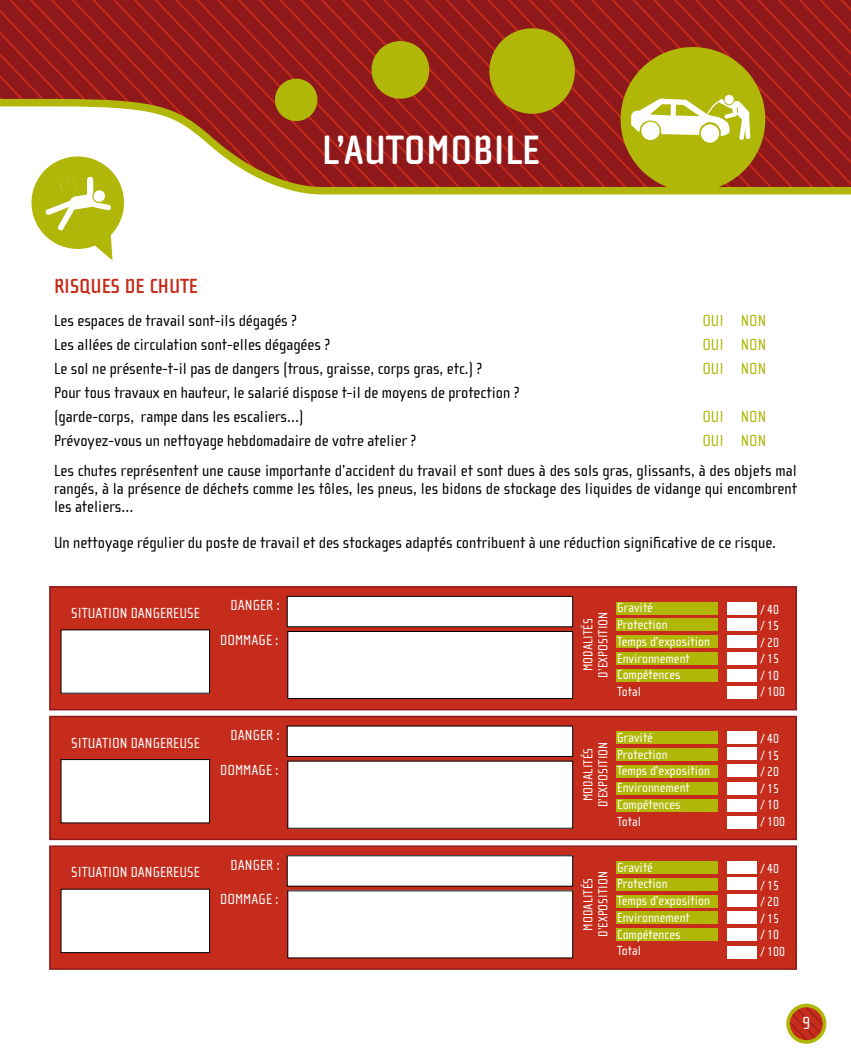
<style>
.page{position:relative;width:851px;height:1063px;background:#fff}
.page>*{position:absolute;margin:0;border:0;box-sizing:border-box;transform-origin:0 0}
.t1{font:700 42px "Cholla Sans";color:#fff}
.t2{font:700 21px "Cholla Sans";color:#c62c1c}
.t3{font:18px "Cholla Sans";color:#fff}
.t4{font:16.5px/18px "Cholla Sans";color:#000}
.t5{font:16.5px "Cholla Sans";color:#b0b708}
.t6{font:15px "Cholla Sans";color:#fff}
.t7{font:13.5px/16.8px "Cholla Sans";color:#fff}
</style>
<div class="page">
<svg style="left:789px;top:1005px;width:35px;height:37px"></svg>
<div style="left:786px;top:1004px;width:40px;height:40px;border:4px solid #b0b708;border-radius:50%"></div>
<svg style="left:0;top:0;width:850px;height:196px;background:#a54139"></svg>
<svg style="left:484px;top:24px;width:95px;height:94px;background:#a67f0e"></svg>
<svg style="left:368px;top:38px;width:64px;height:64px;background:#a67e0e"></svg>
<svg style="left:272px;top:76px;width:48px;height:47px;background:#a57c0e"></svg>
<svg style="left:612px;top:39px;width:161px;height:157px;background:#b1912c"></svg>
<div style="left:49px;top:586px;width:747px;height:124px;background:#c62c1c;border:2px solid #8f181a"></div>
<div style="left:61px;top:630px;width:148px;height:63px;background:#fff"></div>
<div style="left:287px;top:596px;width:285px;height:31px;background:#fff"></div>
<div style="left:287px;top:596px;width:286px;height:31px;border:1px solid #000"></div>
<div style="left:288px;top:631px;width:284px;height:68px;background:#fff"></div>
<div style="left:287px;top:631px;width:286px;height:68px;border:1px solid #000"></div>
<div style="left:727px;top:602px;width:29px;height:13px;background:#fff"></div>
<div style="left:727px;top:618px;width:29px;height:13px;background:#fff"></div>
<div style="left:727px;top:635px;width:29px;height:13px;background:#fff"></div>
<div style="left:727px;top:652px;width:29px;height:13px;background:#fff"></div>
<div style="left:727px;top:669px;width:29px;height:13px;background:#fff"></div>
<div style="left:727px;top:686px;width:29px;height:13px;background:#fff"></div>
<div style="left:616px;top:602px;width:102px;height:13px;background:#b0b708"></div>
<div style="left:616px;top:619px;width:102px;height:12px;background:#b0b708"></div>
<div style="left:616px;top:635px;width:102px;height:13px;background:#b0b708"></div>
<div style="left:616px;top:652px;width:102px;height:13px;background:#b0b708"></div>
<div style="left:616px;top:669px;width:102px;height:13px;background:#b0b708"></div>
<div style="left:49px;top:716px;width:747px;height:124px;background:#c62c1c;border:2px solid #8f181a"></div>
<div style="left:61px;top:760px;width:148px;height:63px;background:#fff"></div>
<div style="left:61px;top:759px;width:149px;height:64px;border:1px solid #000"></div>
<div style="left:287px;top:726px;width:285px;height:30px;background:#fff"></div>
<div style="left:287px;top:726px;width:286px;height:31px;border:1px solid #000"></div>
<div style="left:288px;top:761px;width:284px;height:67px;background:#fff"></div>
<div style="left:727px;top:731px;width:29px;height:13px;background:#fff"></div>
<div style="left:727px;top:747px;width:29px;height:13px;background:#fff"></div>
<div style="left:727px;top:765px;width:29px;height:12px;background:#fff"></div>
<div style="left:727px;top:782px;width:29px;height:13px;background:#fff"></div>
<div style="left:727px;top:799px;width:29px;height:13px;background:#fff"></div>
<div style="left:727px;top:816px;width:29px;height:13px;background:#fff"></div>
<div style="left:616px;top:731px;width:102px;height:13px;background:#b0b708"></div>
<div style="left:616px;top:748px;width:102px;height:13px;background:#b0b708"></div>
<div style="left:616px;top:765px;width:102px;height:13px;background:#b0b708"></div>
<div style="left:616px;top:782px;width:102px;height:13px;background:#b0b708"></div>
<div style="left:616px;top:799px;width:102px;height:13px;background:#b0b708"></div>
<div style="left:49px;top:845px;width:747px;height:125px;background:#c62c1c;border:2px solid #8f181a"></div>
<div style="left:61px;top:889px;width:148px;height:64px;background:#fff"></div>
<div style="left:61px;top:889px;width:149px;height:64px;border:1px solid #000"></div>
<div style="left:287px;top:856px;width:285px;height:30px;background:#fff"></div>
<div style="left:288px;top:891px;width:284px;height:67px;background:#fff"></div>
<div style="left:727px;top:861px;width:29px;height:13px;background:#fff"></div>
<div style="left:727px;top:877px;width:29px;height:13px;background:#fff"></div>
<div style="left:727px;top:894px;width:29px;height:13px;background:#fff"></div>
<div style="left:727px;top:911px;width:29px;height:13px;background:#fff"></div>
<div style="left:727px;top:928px;width:29px;height:13px;background:#fff"></div>
<div style="left:727px;top:946px;width:29px;height:12px;background:#fff"></div>
<div style="left:616px;top:861px;width:102px;height:13px;background:#b0b708"></div>
<div style="left:616px;top:878px;width:102px;height:13px;background:#b0b708"></div>
<div style="left:616px;top:895px;width:102px;height:13px;background:#b0b708"></div>
<div style="left:616px;top:912px;width:102px;height:12px;background:#b0b708"></div>
<div style="left:616px;top:928px;width:102px;height:13px;background:#b0b708"></div>
<div style="left:31px;top:156px;width:93px;height:93px;background:#b0b708;border-radius:50%"></div>
<svg style="left:45px;top:176px;width:67px;height:84px"></svg>
<h1 class="t1" style="left:322px;top:127px;width:220px">L’AUTOMOBILE</h1>
<p class="t2" style="left:54px;top:274px;width:11px">RISQUES</p>
<p class="t2" style="left:125px;top:274px;width:55px">DE CHUTE</p>
<p class="t4" style="left:54px;top:311px;width:244px">Les espaces de travail sont-ils dégagés ?</p>
<p class="t5" style="left:702px;top:311px;width:65px">OUI NON</p>
<p class="t4" style="left:54px;top:336px;width:278px">Les allées de circulation sont-elles dégagées ?</p>
<p class="t5" style="left:702px;top:335px;width:65px">OUI NON</p>
<p class="t4" style="left:54px;top:360px;width:430px">Le sol ne présente-t-il pas de dangers (trous, graisse, corps gras, etc.) ?</p>
<p class="t5" style="left:702px;top:359px;width:65px">OUI NON</p>
<p class="t4" style="left:54px;top:381px;width:467px;line-height:24px">Pour tous travaux en hauteur, le salarié dispose t-il de moyens de protection ? (garde-corps, rampe dans les escaliers…)</p>
<p class="t5" style="left:702px;top:407px;width:65px">OUI NON</p>
<p class="t4" style="left:54px;top:432px;width:364px">Prévoyez-vous un nettoyage hebdomadaire de votre atelier ?</p>
<p class="t5" style="left:702px;top:431px;width:65px">OUI NON</p>
<p class="t4" style="left:54px;top:462px;width:744px;text-align:justify">Les chutes représentent une cause importante d’accident du travail et sont dues à des sols gras, glissants, à des objets mal rangés, à la présence de déchets comme les tôles, les pneus, les bidons de stockage des liquides de vidange qui encombrent les ateliers…</p>
<p class="t4" style="left:54px;top:534px;width:723px">Un nettoyage régulier du poste de travail et des stockages adaptés contribuent à une réduction significative de ce risque.</p>
<p class="t6" style="left:71px;top:605px;width:130px">SITUATION DANGEREUSE</p>
<p class="t6" style="left:230px;top:597px;width:51px">DANGER :</p>
<p class="t6" style="left:220px;top:632px;width:60px">DOMMAGE :</p>
<p class="t7" style="left:580px;top:678px;width:67px;line-height:15px;text-align:center;rotate:-90deg">MODALITÉS<br>D’EXPOSITION</p>
<p class="t7" style="left:617px;top:600px;width:94px">Gravité<br>Protection<br>Temps d’exposition<br>Environnement<br>Compétences<br>Total</p>
<p class="t7" style="left:760px;top:601px;width:26px">/ 40 / 15 / 20 / 15 / 10 / 100</p>
<p class="t6" style="left:71px;top:734px;width:130px">SITUATION DANGEREUSE</p>
<p class="t6" style="left:230px;top:727px;width:51px">DANGER :</p>
<p class="t6" style="left:220px;top:762px;width:60px">DOMMAGE :</p>
<p class="t7" style="left:580px;top:807px;width:67px;line-height:15px;text-align:center;rotate:-90deg">MODALITÉS<br>D’EXPOSITION</p>
<p class="t7" style="left:617px;top:729px;width:94px">Gravité<br>Protection<br>Temps d’exposition<br>Environnement<br>Compétences<br>Total</p>
<p class="t7" style="left:760px;top:731px;width:26px">/ 40 / 15 / 20 / 15 / 10 / 100</p>
<p class="t6" style="left:71px;top:864px;width:130px">SITUATION DANGEREUSE</p>
<p class="t6" style="left:230px;top:857px;width:51px">DANGER :</p>
<p class="t6" style="left:220px;top:891px;width:60px">DOMMAGE :</p>
<p class="t7" style="left:580px;top:937px;width:67px;line-height:15px;text-align:center;rotate:-90deg">MODALITÉS<br>D’EXPOSITION</p>
<p class="t7" style="left:617px;top:859px;width:94px">Gravité<br>Protection<br>Temps d’exposition<br>Environnement<br>Compétences<br>Total</p>
<p class="t7" style="left:760px;top:861px;width:26px">/ 40 / 15 / 20 / 15 / 10 / 100</p>
<p class="t3" style="left:802px;top:1014px;width:9px">9</p>
</div>
